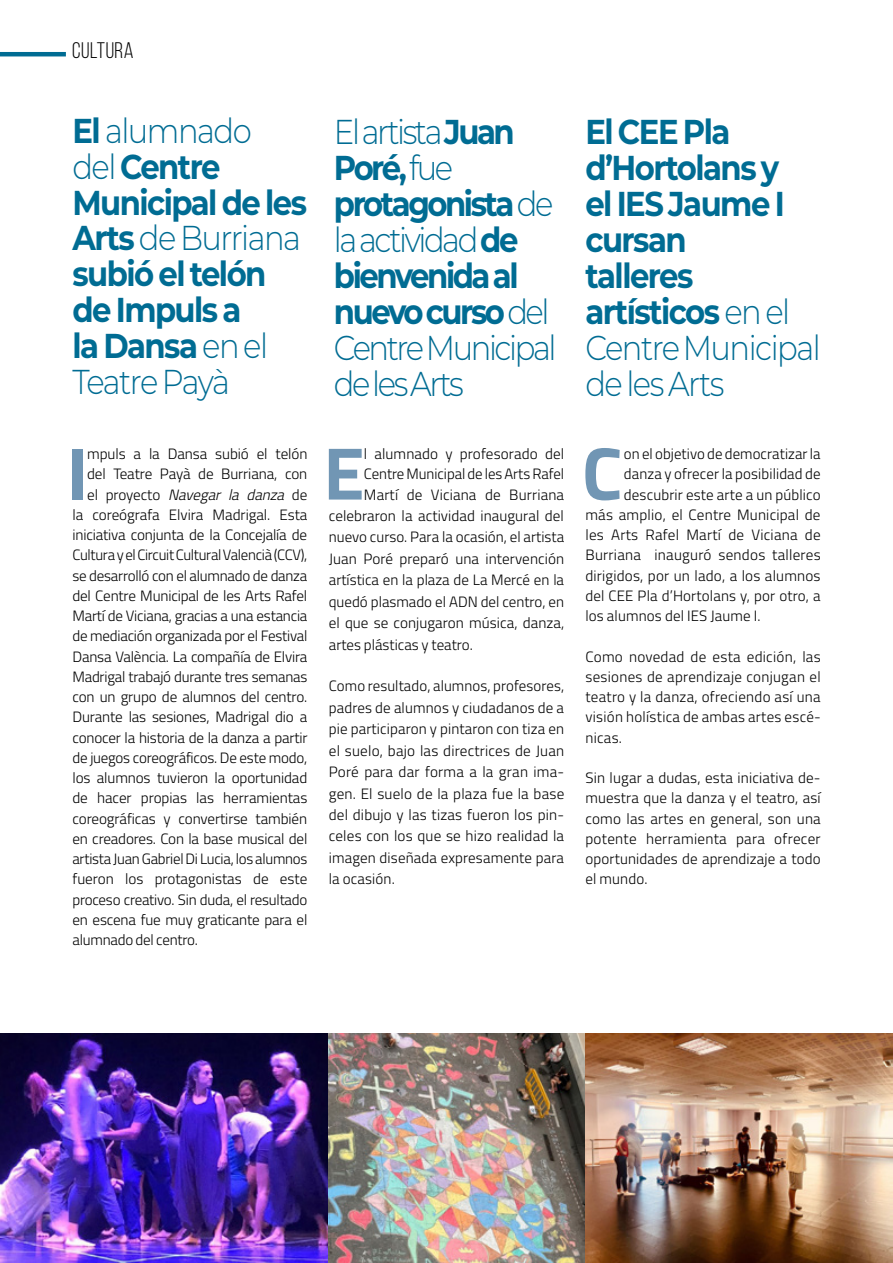
<style>
.page{position:relative;width:893px;height:1263px;background:#fff}
.page>*{position:absolute;margin:0;border:0;box-sizing:border-box;transform-origin:0 0}
.t1{font:700 74.55px "Titillium";color:#7196b4}
.t2{font:700 34.5px/36px "Montserrat";letter-spacing:-.05em;color:#006c93;scale:.89 1}
.t3{font:300 34.5px/36px "Montserrat";letter-spacing:-.08em;color:#006c93;scale:.89 1}
.t4{font:22.5px "Bebas Neue";letter-spacing:.02em;color:#000}
.t5{font:300 15px/21.5px "Titillium";letter-spacing:-.005em;color:#000;text-align:justify}
.t6{font:300 15px "Titillium";letter-spacing:.015em;color:#000}
.t7{font:italic 300 15px "Titillium";color:#000}
.s1{font-weight:300}
.s2{font-style:normal}
.s3{font-weight:700}
</style>
<div class="page">
<hr style="left:0;top:52px;width:66px;height:4px;background:#006c93">
<img style="left:0;top:1033px;width:585px;height:230px">
<img style="left:585px;top:1033px;width:308px;height:230px">
<h3 class="t4" style="left:72px;top:39px;width:63px">CULTURA</h3>
<h2 class="t2" style="left:72px;top:111px;width:265px">El <span class="s1">alumnado<br>del</span> Centre<br>Municipal de les<br>Arts <span class="s1">de Burriana </span>subió el telón de Impuls a<br>la Dansa <span class="s1">en el<br>Teatre Payà</span></h2>
<h1 class="t1" style="left:67px;top:416px;width:23px">I</h1>
<p class="t5" style="left:87px;top:442px;width:222px">mpuls a la Dansa subió el telón</p>
<p class="t5" style="left:87px;top:463px;width:222px">del Teatre Payà de Burriana, con</p>
<p class="t7" style="left:87px;top:483px;width:222px"><span class="s2">e l p r o y e c t o</span> Navegar la danza <span class="s2">d e</span></p>
<p class="t5" style="left:72px;top:503px;width:237px">la coreógrafa Elvira Madrigal. Esta</p>
<p class="t5" style="left:72px;top:523px;width:236px">iniciativa conjunta de la Concejalía de</p>
<p class="t5" style="left:72px;top:544px;width:236px">Cultura y el Circuit Cultural Valencià (CCV),</p>
<p class="t5" style="left:72px;top:564px;width:236px">se desarrolló con el alumnado de danza</p>
<p class="t5" style="left:72px;top:584px;width:236px">del Centre Municipal de les Arts Rafel</p>
<p class="t5" style="left:72px;top:604px;width:236px">Martí de Viciana, gracias a una estancia</p>
<p class="t5" style="left:72px;top:625px;width:236px">de mediación organizada por el Festival</p>
<p class="t5" style="left:72px;top:645px;width:237px">Dansa València. La compañía de Elvira</p>
<p class="t5" style="left:72px;top:665px;width:236px">Madrigal trabajó durante tres semanas</p>
<p class="t5" style="left:72px;top:685px;width:236px">con un grupo de alumnos del centro.</p>
<p class="t5" style="left:72px;top:706px;width:236px">Durante las sesiones, Madrigal dio a</p>
<p class="t5" style="left:72px;top:726px;width:237px">conocer la historia de la danza a partir</p>
<p class="t5" style="left:72px;top:746px;width:236px">de juegos coreográficos. De este modo,</p>
<p class="t5" style="left:72px;top:766px;width:236px">los alumnos tuvieron la oportunidad</p>
<p class="t5" style="left:72px;top:787px;width:236px">de hacer propias las herramientas</p>
<p class="t5" style="left:72px;top:807px;width:236px">coreográficas y convertirse también</p>
<p class="t5" style="left:72px;top:827px;width:236px">en creadores. Con la base musical del</p>
<p class="t5" style="left:72px;top:847px;width:236px">artista Juan Gabriel Di Lucia, los alumnos</p>
<p class="t5" style="left:72px;top:868px;width:236px">fueron los protagonistas de este</p>
<p class="t5" style="left:72px;top:888px;width:236px">proceso creativo. Sin duda, el resultado</p>
<p class="t5" style="left:72px;top:908px;width:236px">en escena fue muy graticante para el</p>
<p class="t5" style="left:72px;top:928px;width:127px">alumnado del centro.</p>
<h2 class="t3" style="left:334px;top:113px;width:251px">El artista <span class="s3">Juan<br>Poré,</span> fue <span class="s3">protagonista</span> de la actividad <span class="s3">de bienvenida al nuevo curso</span> del<br>Centre Municipal de les Arts</h2>
<h2 class="t2" style="left:585px;top:112px;width:266px">El CEE Pla d’Hortolans y<br>el IES Jaume I cursan<br>talleres artísticos <span class="s1">en el<br>Centre Municipal de les Arts</span></h2>
<h1 class="t1" style="left:323px;top:416px;width:43px">E</h1>
<p class="t5" style="left:364px;top:442px;width:202px">l alumnado y profesorado del</p>
<p class="t5" style="left:364px;top:463px;width:202px">Centre Municipal de les Arts Rafel</p>
<p class="t5" style="left:364px;top:483px;width:202px">Martí de Viciana de Burriana</p>
<p class="t5" style="left:329px;top:504px;width:237px">celebraron la actividad inaugural del</p>
<p class="t5" style="left:329px;top:526px;width:237px">nuevo curso. Para la ocasión, el artista</p>
<p class="t5" style="left:329px;top:547px;width:237px">Juan Poré preparó una intervención</p>
<p class="t5" style="left:329px;top:569px;width:237px">artística en la plaza de La Mercé en la</p>
<p class="t5" style="left:329px;top:590px;width:237px">quedó plasmado el ADN del centro, en</p>
<p class="t5" style="left:329px;top:611px;width:237px">el que se conjugaron música, danza,</p>
<p class="t5" style="left:329px;top:633px;width:146px">artes plásticas y teatro.</p>
<p class="t5" style="left:329px;top:675px;width:237px">Como resultado, alumnos, profesores, padres de alumnos y ciudadanos de a pie participaron y pintaron con tiza en el suelo, bajo las directrices de Juan Poré para dar forma a la gran ima&shy;gen. El suelo de la plaza fue la base del dibujo y las tizas fueron los pin&shy;celes con los que se hizo realidad la imagen diseñada expresamente para la ocasión.</p>
<h1 class="t1" style="left:582px;top:416px;width:42px">C</h1>
<p class="t5" style="left:624px;top:442px;width:198px">on el objetivo de democratizar la</p>
<p class="t5" style="left:624px;top:463px;width:198px">danza y ofrecer la posibilidad de</p>
<p class="t5" style="left:624px;top:483px;width:198px">descubrir este arte a un público</p>
<p class="t6" style="left:585px;top:504px;width:237px">más amplio, el Centre Municipal de</p>
<p class="t6" style="left:585px;top:524px;width:237px">les Arts Rafel Martí de Viciana de</p>
<p class="t6" style="left:585px;top:544px;width:237px">Burriana inauguró sendos talleres</p>
<p class="t5" style="left:585px;top:564px;width:237px">dirigidos, por un lado, a los alumnos</p>
<p class="t5" style="left:585px;top:584px;width:237px">del CEE Pla d’Hortolans y, por otro, a</p>
<p class="t5" style="left:585px;top:604px;width:177px">los alumnos del IES Jaume I.</p>
<p class="t5" style="left:585px;top:645px;width:237px;line-height:20.2px">Como novedad de esta edición, las sesiones de aprendizaje conjugan el teatro y la danza, ofreciendo así una visión holística de ambas artes escé&shy;nicas.</p>
<p class="t5" style="left:585px;top:767px;width:237px;line-height:20.2px">Sin lugar a dudas, esta iniciativa de&shy;muestra que la danza y el teatro, así como las artes en general, son una potente herramienta para ofrecer oportunidades de aprendizaje a todo el mundo.</p>
</div>
